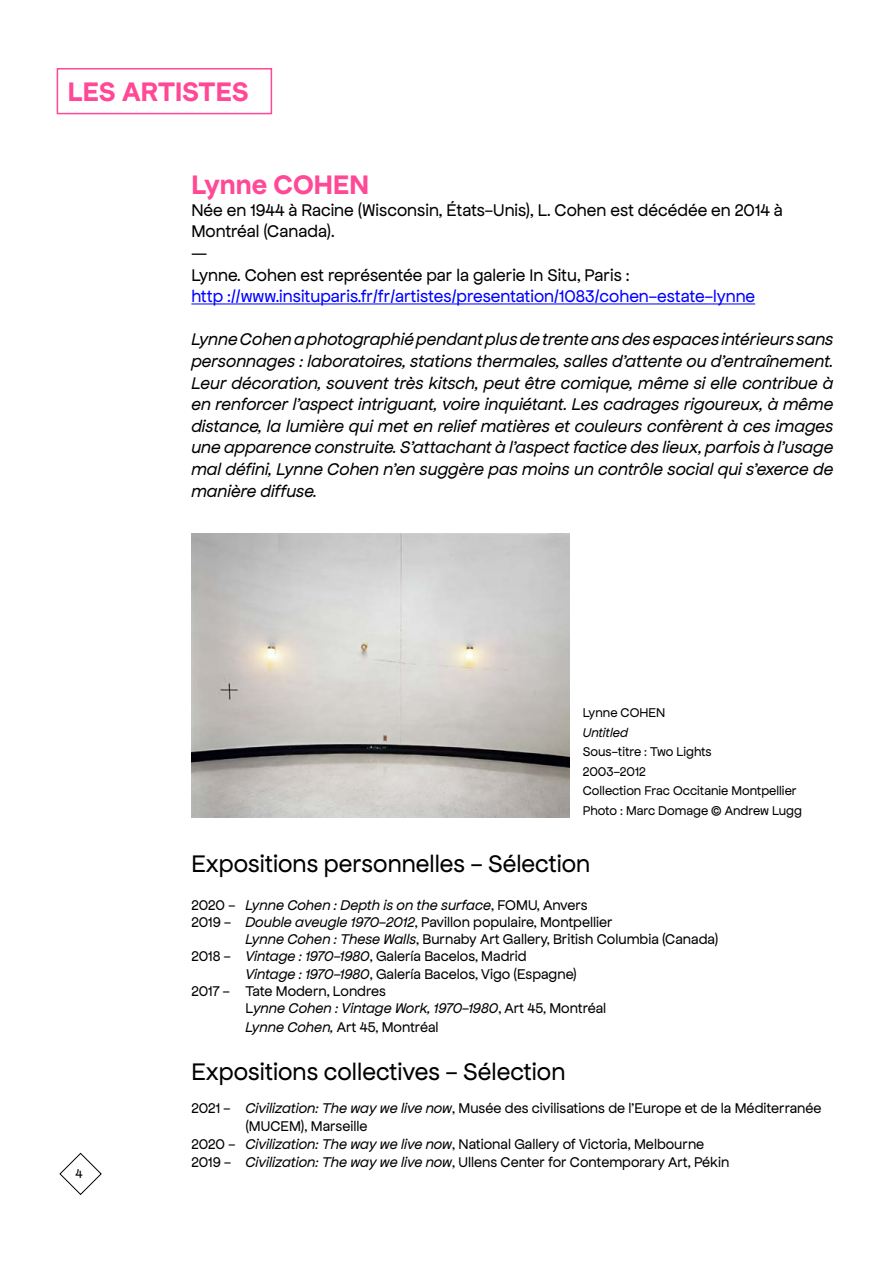
<style>
.page{position:relative;width:893px;height:1263px;background:#fff}
.page>*{position:absolute;margin:0;border:0;box-sizing:border-box;transform-origin:0 0}
.t1{font:700 28.5px "Frac Apfel";color:#ff4896}
.t2{font:25.5px "Frac Apfel";color:#000}
.t3{font:italic 18px/21.6px "Frac Apfel";color:#000;text-align:justify}
.t4{font:18px/21.6px "Frac Apfel";color:#000}
.t5{font:18px "Frac Apfel";color:#00f}
.t6{font:15px "Frac Apfel";color:#000}
.t7{font:italic 15px "Frac Apfel";color:#000}
.t8{font:13.5px/19.5px "Frac Apfel";color:#000}
.t9{font:italic 13.5px "Frac Apfel";color:#000}
.s1{font-style:normal}
.s2{font-style:italic}
</style>
<div class="page">
<svg style="left:59px;top:1152px;width:43px;height:43px"></svg>
<div style="left:57px;top:68px;width:215px;height:46px;border:2px solid #ff4896"></div>
<hr style="left:191px;top:303px;width:564px;height:1px;background:#00f">
<img style="left:191px;top:534px;width:379px;height:283px">
<h1 class="t1" style="left:68px;top:76px;width:182px">LES ARTISTES</h1>
<h1 class="t1" style="left:191px;top:169px;width:179px">Lynne COHEN</h1>
<p class="t4" style="left:191px;top:199px;width:593px">Née en 1944 à Racine (Wisconsin, États-Unis), L. Cohen est décédée en 2014 à Montréal (Canada).<br>—<br>Lynne. Cohen est représentée par la galerie In Situ, Paris :</p>
<p class="t5" style="left:191px;top:287px;width:565px">http ://www.insituparis.fr/fr/artistes/presentation/1083/cohen-estate-lynne</p>
<p class="t3" style="left:191px;top:329px;width:644px">Lynne Cohen a photographié pendant plus de trente ans des espaces intérieurs sans personnages : laboratoires, stations thermales, salles d’attente ou d’entraînement.<br>Leur décoration, souvent très kitsch, peut être comique, même si elle contribue à en renforcer l’aspect intriguant, voire inquiétant. Les cadrages rigoureux, à même distance, la lumière qui met en relief matières et couleurs confèrent à ces images une apparence construite. S’attachant à l’aspect factice des lieux, parfois à l’usage mal défini, Lynne Cohen n’en suggère pas moins un contrôle social qui s’exerce de manière diffuse.</p>
<p class="t8" style="left:76px;top:1164px;width:9px">4</p>
<p class="t8" style="left:583px;top:703px;width:84px">Lynne COHEN</p>
<p class="t9" style="left:583px;top:725px;width:47px">Untitled</p>
<p class="t8" style="left:583px;top:742px;width:221px">Sous-titre : Two Lights<br>2003-2012<br>Collection Frac Occitanie Montpellier<br>Photo : Marc Domage © Andrew Lugg</p>
<h2 class="t2" style="left:191px;top:850px;width:400px">Expositions personnelles - Sélection</h2>
<p class="t7" style="left:191px;top:897px;width:398px"><span class="s1">2020 -</span> Lynne Cohen : Depth is on the surface<span class="s1">, FOMU, Anvers</span></p>
<p class="t6" style="left:191px;top:914px;width:423px">2019 - <span class="s2">Double aveugle 1970-2012</span>, Pavillon populaire, Montpellier</p>
<p class="t6" style="left:245px;top:931px;width:474px"><span class="s2">Lynne Cohen : These Walls</span>, Burnaby Art Gallery, British Columbia (Canada)</p>
<p class="t6" style="left:191px;top:948px;width:337px">2018 - <span class="s2">Vintage : 1970-1980</span>, Galería Bacelos, Madrid</p>
<p class="t6" style="left:245px;top:966px;width:333px"><span class="s2">Vintage : 1970-1980</span>, Galería Bacelos, Vigo (Espagne)</p>
<p class="t6" style="left:191px;top:983px;width:196px">2017 - Tate Modern, Londres</p>
<p class="t7" style="left:245px;top:1000px;width:362px"><span class="s1">L</span>ynne Cohen : Vintage Work, 1970-1980<span class="s1">, Art 45, Montréal</span></p>
<p class="t6" style="left:245px;top:1019px;width:195px"><span class="s2">Lynne Cohen,</span> Art 45, Montréal</p>
<h2 class="t2" style="left:191px;top:1058px;width:376px">Expositions collectives - Sélection</h2>
<p class="t6" style="left:191px;top:1100px;width:632px">2021 - <span class="s2">Civilization: The way we live now</span>, Musée des civilisations de l’Europe et de la Méditerranée</p>
<p class="t6" style="left:245px;top:1118px;width:124px">(MUCEM), Marseille</p>
<p class="t6" style="left:191px;top:1136px;width:514px">2020 - <span class="s2">Civilization: The way we live now</span>, National Gallery of Victoria, Melbourne</p>
<p class="t6" style="left:191px;top:1154px;width:540px">2019 - <span class="s2">Civilization: The way we live now</span>, Ullens Center for Contemporary Art, Pékin</p>
</div>
